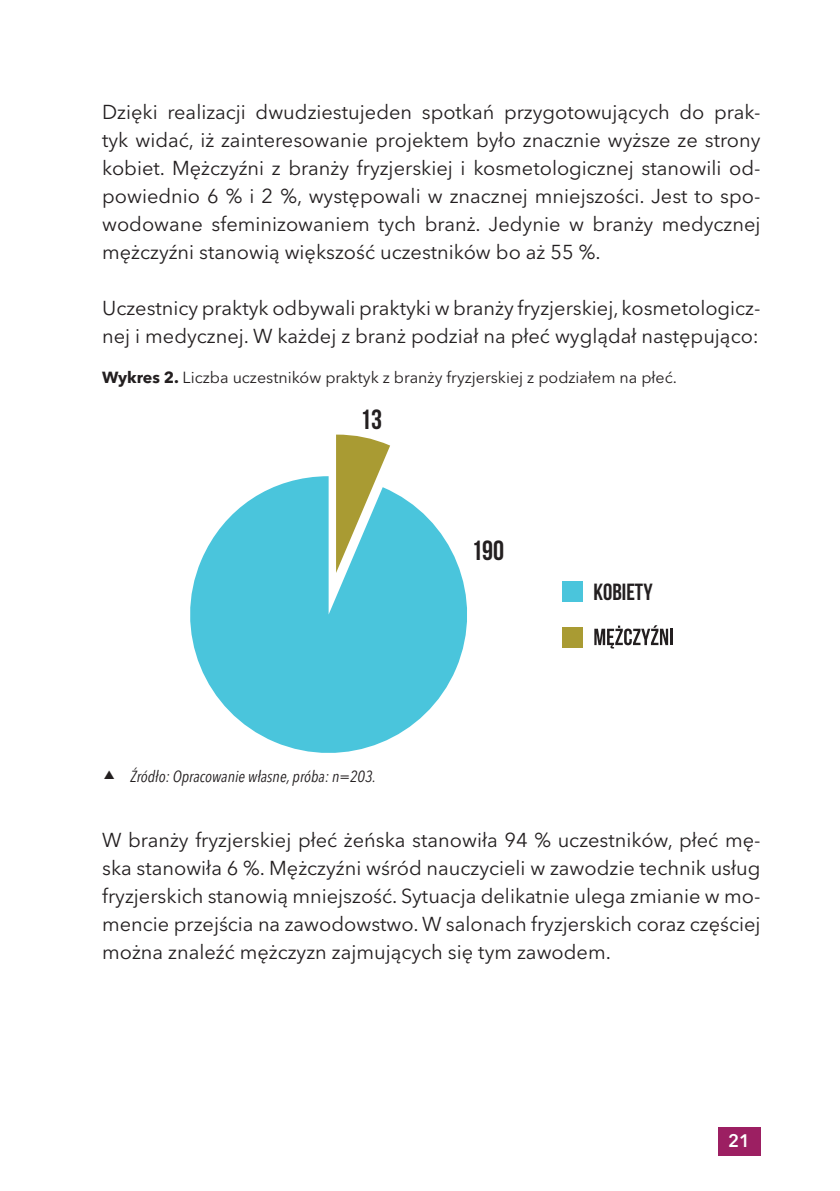
<style>
.page{position:relative;width:840px;height:1191px;background:#fff}
.page>*{position:absolute;margin:0;border:0;box-sizing:border-box;transform-origin:0 0}
.t1{font:27.8px "Bebas Neue";color:#231f20}
.t2{font:23.4px "Bebas Neue";color:#231f20}
.t3{font:20px/28px "Avenir Next LT Pro";color:#231f20;text-align:justify}
.t4{font:600 18px "Avenir Next LT Pro";color:#fff}
.t5{font:16px "Avenir Next LT Pro";color:#231f20}
.t6{font:italic condensed 16px "Avenir Next LT Pro";color:#231f20}
.s1{font-weight:700}
</style>
<div class="page">
<div style="left:717px;top:1127px;width:43px;height:28px;background:#9c1f62"></div>
<svg style="left:190px;top:476px;width:277px;height:277px;fill:#4ac5dc"></svg>
<svg style="left:336px;top:434px;width:54px;height:139px"></svg>
<div style="left:562px;top:627px;width:20px;height:20px;background:#a99b33"></div>
<div style="left:562px;top:582px;width:20px;height:20px;background:#4ac5dc"></div>
<svg style="left:594px;top:625px;width:73px;height:23px"></svg>
<hr style="left:669px;top:628px;width:3px;height:17px;background:#231f20">
<p class="t3" style="left:102px;top:98px;width:659px">Dzięki realizacji dwudziestujeden spotkań przygotowujących do prak&shy;tyk widać, iż zainteresowanie projektem było znacznie wyższe ze strony kobiet. Mężczyźni z branży fryzjerskiej i kosmetologicznej stanowili od&shy;powiednio 6 % i 2 %, występowali w znacznej mniejszości. Jest to spo&shy;wodowane sfeminizowaniem tych branż. Jedynie w branży medycznej mężczyźni stanowią większość uczestników bo aż 55 %.</p>
<p class="t3" style="left:102px;top:294px;width:659px">Uczestnicy praktyk odbywali praktyki w branży fryzjerskiej, kosmetologicz&shy;nej i medycznej. W każdej z branż podział na płeć wyglądał następująco:</p>
<p class="t5" style="left:102px;top:368px;width:576px"><span class="s1">Wykres 2.</span> Liczba uczestników praktyk z branży fryzjerskiej z podziałem na płeć.</p>
<h1 class="t1" style="left:360px;top:404px;width:23px">13</h1>
<p class="t6" style="left:130px;top:766px;width:247px">Źródło: Opracowanie własne, próba: n=203.</p>
<h1 class="t1" style="left:471px;top:535px;width:34px">190</h1>
<p class="t2" style="left:593px;top:579px;width:61px">kobiety</p>
<p class="t3" style="left:102px;top:826px;width:659px">W branży fryzjerskiej płeć żeńska stanowiła 94 % uczestników, płeć mę&shy;ska stanowiła 6 %. Mężczyźni wśród nauczycieli w zawodzie technik usług fryzjerskich stanowią mniejszość. Sytuacja delikatnie ulega zmianie w mo&shy;mencie przejścia na zawodowstwo. W salonach fryzjerskich coraz częściej można znaleźć mężczyzn zajmujących się tym zawodem.</p>
<p class="t4" style="left:727px;top:1130px;width:23px">21</p>
</div>
